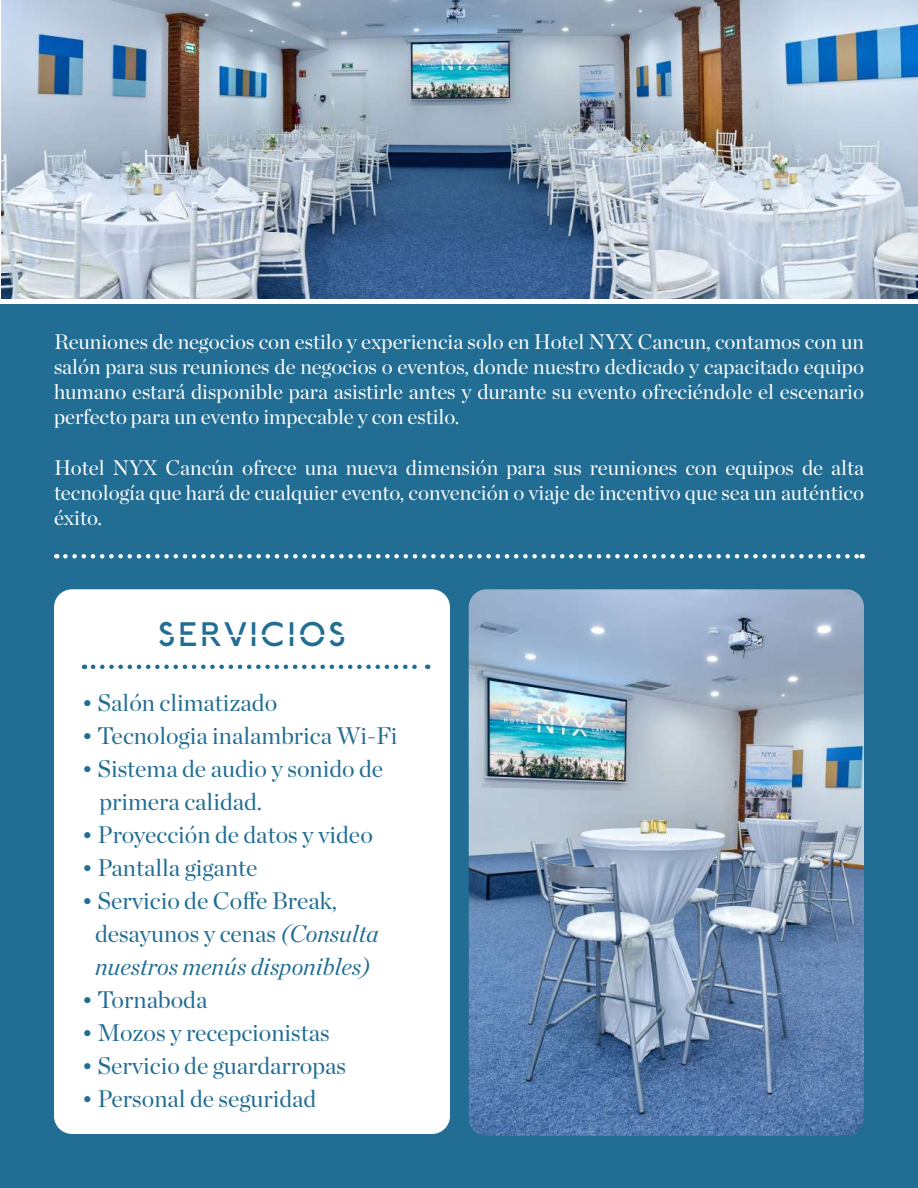
<style>
.page{position:relative;width:918px;height:1188px;background:#fff}
.page>*{position:absolute;margin:0;border:0;box-sizing:border-box;transform-origin:0 0}
.t1{font:36px "NYX Johnston";letter-spacing:.075em;color:#216d94}
.t2{font:24px/33px "Chronicle Display";color:#216d94}
.t3{font:21px/25.2px "Chronicle Display";color:#fff;text-align:justify}
.s1{font-style:italic}
</style>
<div class="page">
<img style="left:1px;top:0;width:917px;height:299px">
<div style="left:0;top:304px;width:918px;height:884px;background:#216d94"></div>
<img style="left:469px;top:589px;width:395px;height:547px">
<svg style="left:65px;top:554px;width:798px;height:5px"></svg>
<div style="left:54px;top:589px;width:396px;height:545px;background:#fff;border-radius:18px"></div>
<svg style="left:93px;top:665px;width:335px;height:4px"></svg>
<p class="t3" style="left:54px;top:327px;width:812px">Reuniones de negocios con estilo y experiencia solo en Hotel NYX Cancun, contamos con un salón para sus reuniones de negocios o eventos, donde nuestro dedicado y capacitado equipo humano estará disponible para asistirle antes y durante su evento ofreciéndole el escenario perfecto para un evento impecable y con estilo.</p>
<p class="t3" style="left:54px;top:453px;width:812px">Hotel NYX Cancún ofrece una nueva dimensión para sus reuniones con equipos de alta tecnología que hará de cualquier evento, convención o viaje de incentivo que sea un auténtico éxito.</p>
<h1 class="t1" style="left:158px;top:614px;width:189px">SERVICIOS</h1>
<p class="t2" style="left:82px;top:684px;width:197px">• Salón climatizado</p>
<p class="t2" style="left:82px;top:717px;width:317px">• Tecnologia inalambrica Wi-Fi</p>
<p class="t2" style="left:99px;top:750px;width:285px;text-indent:-18px">• Sistema de audio y sonido de primera calidad.</p>
<p class="t2" style="left:82px;top:816px;width:293px">• Proyección de datos y video</p>
<p class="t2" style="left:82px;top:849px;width:177px">• Pantalla gigante</p>
<p class="t2" style="left:95px;top:882px;width:285px;text-indent:-13px">• Servicio de Coffe Break, desayunos y cenas <span class="s1">(Consulta nuestros menús disponibles)</span></p>
<p class="t2" style="left:82px;top:981px;width:127px">• Tornaboda</p>
<p class="t2" style="left:82px;top:1014px;width:249px">• Mozos y recepcionistas</p>
<p class="t2" style="left:82px;top:1047px;width:266px">• Servicio de guardarropas</p>
<p class="t2" style="left:82px;top:1080px;width:236px">• Personal de seguridad</p>
</div>
